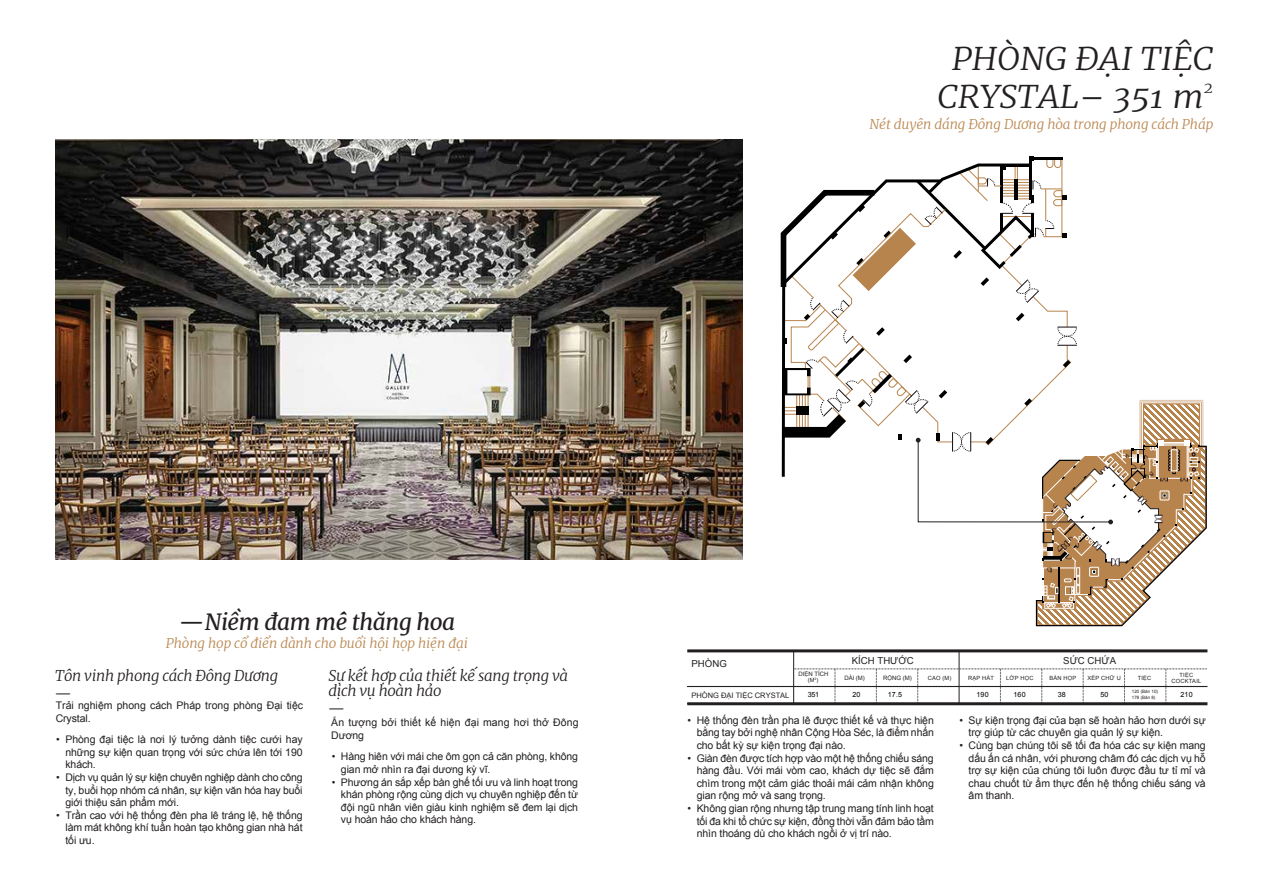
<style>
.page{position:relative;width:1263px;height:893px;background:#fff}
.page>*{position:absolute;margin:0;border:0;box-sizing:border-box;transform-origin:0 0}
.t1{font:italic 300 31.5px/38px "Merriweather";color:#231f20;text-align:center;scale:1.07 1}
.t2{font:italic 22.5px "Merriweather";letter-spacing:-.02em;color:#231f20}
.t3{font:italic 21px "Mercury Text G1";color:#231f20}
.t4{font:italic 300 15px/15px "Merriweather";letter-spacing:-.02em;color:#231f20}
.t5{font:italic 300 15px "Merriweather";letter-spacing:-.02em;color:#231f20;scale:1.07 1}
.t6{font:italic 300 13.5px "Merriweather";letter-spacing:-.01em;color:#ba8750}
.t7{font:10.5px/12.6px "Arial";letter-spacing:-.01em;color:#231f20}
.t8{font:10.5px/12.6px "Arial";letter-spacing:.01em;color:#231f20}
.t9{font:9.6px "Arial";color:#231f20}
.t10{font:7.5px "Arial";color:#231f20}
.t11{font:7.2px "Arial";letter-spacing:.025em;color:#000}
.t12{font:6px "Arial";letter-spacing:-.005em;color:#231f20}
.t13{font:5.7px "Arial";letter-spacing:.035em;color:#231f20}
.t14{font:4.5px "Arial";color:#231f20}
</style>
<div class="page">
<hr style="left:687px;top:649px;width:520px;height:3px;background:#231f20">
<hr style="left:793px;top:651px;width:1px;height:54px;background:#231f20">
<hr style="left:959px;top:651px;width:1px;height:54px;background:#231f20">
<svg style="left:687px;top:669px;width:520px;height:33px"></svg>
<hr style="left:687px;top:702px;width:520px;height:3px;background:#231f20">
<img style="left:55px;top:140px;width:687px;height:419px">
<svg style="left:780px;top:156px;width:427px;height:471px"></svg>
<h1 class="t1" style="left:937px;top:39px;width:259px">PHÒNG ĐẠI TIỆC<br>CRYSTAL– 351 m</h1>
<h3 class="t5" style="left:1204px;top:77px;width:10px">2</h3>
<p class="t6" style="left:869px;top:114px;width:345px">Nét duyên dáng Đông Dương hòa trong phong cách Pháp</p>
<h2 class="t2" style="left:179px;top:606px;width:278px">— Niềm đam mê thăng hoa</h2>
<p class="t6" style="left:166px;top:634px;width:303px">Phòng họp cổ điển dành cho buổi hội họp hiện đại</p>
<h3 class="t4" style="left:55px;top:667px;width:225px">Tôn vinh phong cách Đông Dương</h3>
<h3 class="t3" style="left:55px;top:680px;width:18px">—</h3>
<h3 class="t4" style="left:328px;top:667px;width:241px">Sự kết hợp của thiết kế sang trọng và dịch vụ hoàn hảo</h3>
<p class="t7" style="left:56px;top:699px;width:249px">Trải nghiệm phong cách Pháp trong phòng Đại tiệc<br>Crystal.</p>
<h3 class="t3" style="left:328px;top:695px;width:18px">—</h3>
<p class="t7" style="left:56px;top:733px;width:5px">•</p>
<p class="t7" style="left:56px;top:771px;width:5px">•</p>
<p class="t7" style="left:56px;top:809px;width:5px">•</p>
<p class="t8" style="left:331px;top:716px;width:249px">Ấn tượng bởi thiết kế hiện đại mang hơi thở Đông<br>Dương</p>
<p class="t7" style="left:332px;top:751px;width:5px">•</p>
<p class="t7" style="left:332px;top:776px;width:5px">•</p>
<p class="t7" style="left:65px;top:733px;width:239px">Phòng đại tiệc là nơi lý tưởng dành tiệc cưới hay những sự kiện quan trọng với sức chứa lên tới 190 khách.<br>Dịch vụ quản lý sự kiện chuyên nghiệp dành cho công ty, buổi họp nhóm cá nhân, sự kiện văn hóa hay buổi giới thiệu sản phẩm mới.<br>Trần cao với hệ thống đèn pha lê tráng lệ, hệ thống làm mát không khí tuần hoàn tạo không gian nhà hát tối ưu.</p>
<p class="t7" style="left:341px;top:751px;width:239px">Hàng hiên với mái che ôm gọn cả căn phòng, không gian mở nhìn ra đại dương kỳ vĩ.<br>Phương án sắp xếp bàn ghế tối ưu và linh hoạt trong khán phòng rộng cùng dịch vụ chuyên nghiệp đến từ đội ngũ nhân viên giàu kinh nghiệm sẽ đem lại dịch vụ hoàn hảo cho khách hàng.</p>
<p class="t9" style="left:691px;top:657px;width:37px">PHÒNG</p>
<p class="t9" style="left:852px;top:654px;width:63px">KÍCH THƯỚC</p>
<p class="t9" style="left:1063px;top:654px;width:54px">SỨC CHỨA</p>
<p class="t12" style="left:798px;top:670px;width:32px">DIỆN TÍCH</p>
<p class="t13" style="left:808px;top:676px;width:12px">(M<sup>2</sup>)</p>
<p class="t12" style="left:844px;top:674px;width:22px">DÀI (M)</p>
<p class="t12" style="left:883px;top:674px;width:30px">RỘNG (M)</p>
<p class="t13" style="left:928px;top:674px;width:25px">CAO (M)</p>
<p class="t13" style="left:968px;top:674px;width:27px">RẠP HÁT</p>
<p class="t13" style="left:1006px;top:674px;width:29px">LỚP HỌC</p>
<p class="t13" style="left:1049px;top:674px;width:28px">BÀN HỌP</p>
<p class="t13" style="left:1087px;top:674px;width:35px">XẾP CHỮ U</p>
<p class="t13" style="left:1138px;top:674px;width:15px">TIỆC</p>
<p class="t13" style="left:1179px;top:671px;width:15px">TIỆC</p>
<p class="t13" style="left:1171px;top:677px;width:31px">COCKTAIL</p>
<p class="t10" style="left:691px;top:690px;width:99px">PHÒNG ĐẠI TIỆC CRYSTAL</p>
<p class="t11" style="left:808px;top:690px;width:13px">351</p>
<p class="t11" style="left:852px;top:690px;width:10px">20</p>
<p class="t11" style="left:888px;top:690px;width:16px">17.5</p>
<p class="t11" style="left:976px;top:690px;width:14px">190</p>
<p class="t11" style="left:1013px;top:690px;width:14px">160</p>
<p class="t11" style="left:1058px;top:690px;width:10px">38</p>
<p class="t11" style="left:1100px;top:690px;width:10px">50</p>
<p class="t14" style="left:1132px;top:689px;width:28px">120 (Bàn 10)</p>
<p class="t14" style="left:1132px;top:695px;width:25px">178 (Bàn 8)</p>
<p class="t11" style="left:1180px;top:690px;width:14px">210</p>
<p class="t7" style="left:697px;top:714px;width:239px">Hệ thống đèn trần pha lê được thiết kế và thực hiện bằng tay bởi nghệ nhân Cộng Hòa Séc, là điểm nhấn cho bất kỳ sự kiện trọng đại nào.<br>Giàn đèn được tích hợp vào một hệ thống chiếu sáng hàng đầu. Với mái vòm cao, khách dự tiệc sẽ đắm chìm trong một cảm giác thoải mái cảm nhận không gian rộng mở và sang trọng.<br>Không gian rộng nhưng tập trung mang tính linh hoạt tối đa khi tổ chức sự kiện, đồng thời vẫn đảm bảo tầm nhìn thoáng dù cho khách ngồi ở vị trí nào.</p>
<p class="t7" style="left:959px;top:714px;width:5px">•</p>
<p class="t7" style="left:969px;top:714px;width:239px">Sự kiện trọng đại của bạn sẽ hoàn hảo hơn dưới sự trợ giúp từ các chuyên gia quản lý sự kiện.<br>Cùng bạn chúng tôi sẽ tối đa hóa các sự kiện mang dấu ấn cá nhân, với phương châm đó các dịch vụ hỗ trợ sự kiện của chúng tôi luôn được đầu tư tỉ mỉ và chau chuốt từ ẩm thực đến hệ thống chiếu sáng và âm thanh.</p>
<p class="t7" style="left:687px;top:714px;width:5px">•</p>
<p class="t7" style="left:687px;top:752px;width:5px">•</p>
<p class="t7" style="left:959px;top:739px;width:5px">•</p>
<p class="t7" style="left:687px;top:802px;width:5px">•</p>
</div>
